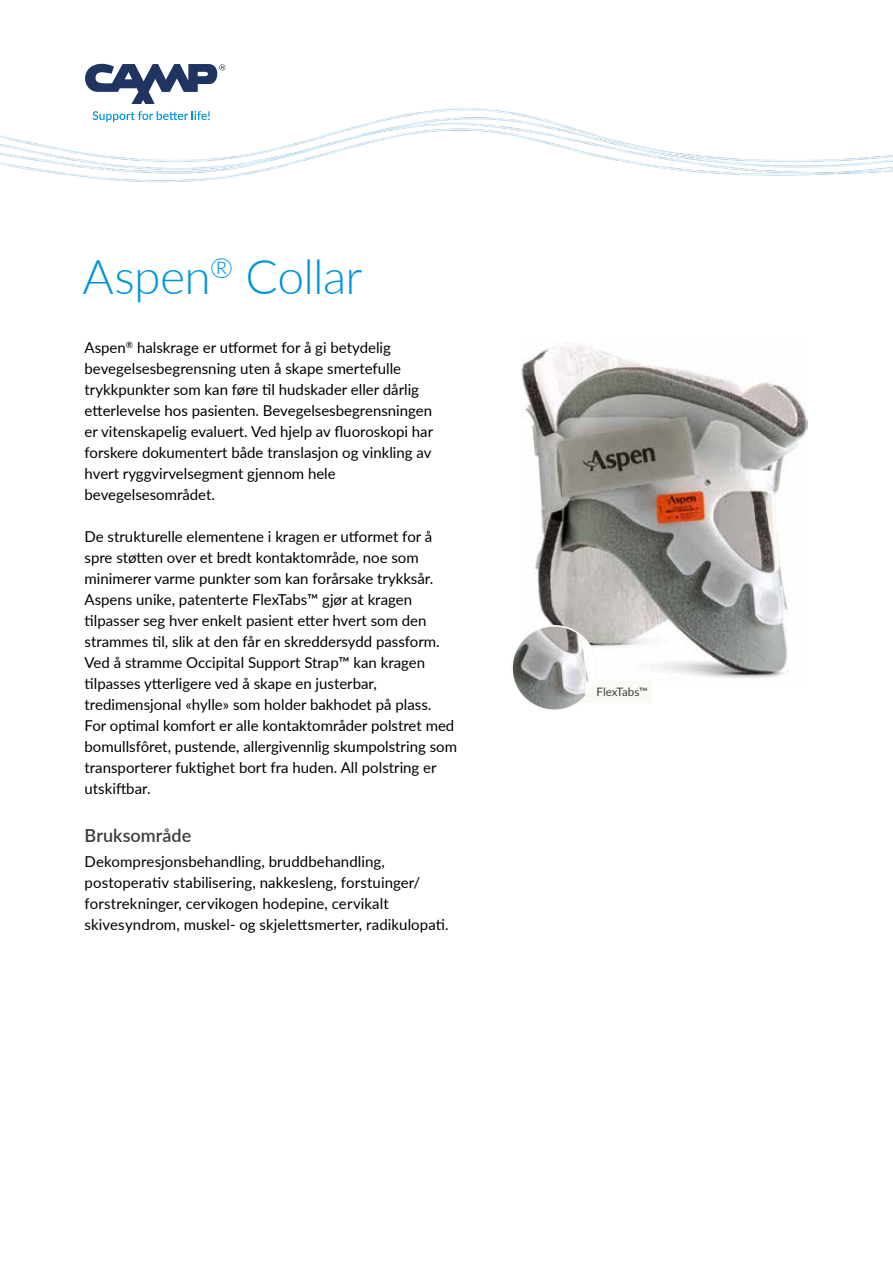
<style>
.page{position:relative;width:893px;height:1263px;background:#fff}
.page>*{position:absolute;margin:0;border:0;box-sizing:border-box;transform-origin:0 0}
.t1{font:300 48px "Lato";letter-spacing:-.015em;color:#0095db}
.t2{font:600 18px "Lato";color:#3c3c3b}
.t3{font:15px/21px "Lato";color:#000}
.t4{font:11.55px "Lato";letter-spacing:-.005em;color:#3c3c3b}
</style>
<div class="page">
<img style="left:521px;top:343px;width:287px;height:336px">
<div style="left:579px;top:681px;width:73px;height:22px;background:#fbf9f3"></div>
<img style="left:512px;top:626px;width:84px;height:84px;border-radius:42px">
<div style="left:511px;top:625px;width:86px;height:86px;border:2px solid #fbf9f3;border-radius:50%"></div>
<img style="left:0;top:63px;width:893px;height:120px">
<svg style="left:85px;top:64px;width:140px;height:40px"></svg>
<svg style="left:93px;top:111px;width:117px;height:11px"></svg>
<h1 class="t1" style="left:82px;top:243px;width:282px">Aspen<sup>®</sup> Collar</h1>
<p class="t3" style="left:85px;top:337px;width:350px">Aspen<sup>®</sup> halskrage er utformet for å gi betydelig bevegelsesbegrensning uten å skape smertefulle trykkpunkter som kan føre til hudskader eller dårlig etterlevelse hos pasienten. Bevegelsesbegrensningen er vitenskapelig evaluert. Ved hjelp av fluoroskopi har forskere dokumentert både translasjon og vinkling av hvert ryggvirvelsegment gjennom hele bevegelsesområdet.</p>
<p class="t3" style="left:85px;top:526px;width:374px">De strukturelle elementene i kragen er utformet for å spre støtten over et bredt kontaktområde, noe som minimerer varme punkter som kan forårsake trykksår.<br>Aspens unike, patenterte FlexTabs™ gjør at kragen tilpasser seg hver enkelt pasient etter hvert som den strammes til, slik at den får en skreddersydd passform.<br>Ved å stramme Occipital Support Strap™ kan kragen tilpasses ytterligere ved å skape en justerbar, tredimensjonal «hylle» som holder bakhodet på plass.<br>For optimal komfort er alle kontaktområder polstret med bomullsfôret, pustende, allergivennlig skumpolstring som transporterer fuktighet bort fra huden. All polstring er utskiftbar.</p>
<p class="t2" style="left:85px;top:822px;width:108px">Bruksområde</p>
<p class="t3" style="left:85px;top:850px;width:365px">Dekompresjonsbehandling, bruddbehandling, postoperativ stabilisering, nakkesleng, forstuinger/ forstrekninger, cervikogen hodepine, cervikalt skivesyndrom, muskel- og skjelettsmerter, radikulopati.</p>
<p class="t4" style="left:597px;top:684px;width:53px">FlexTabs™</p>
</div>
